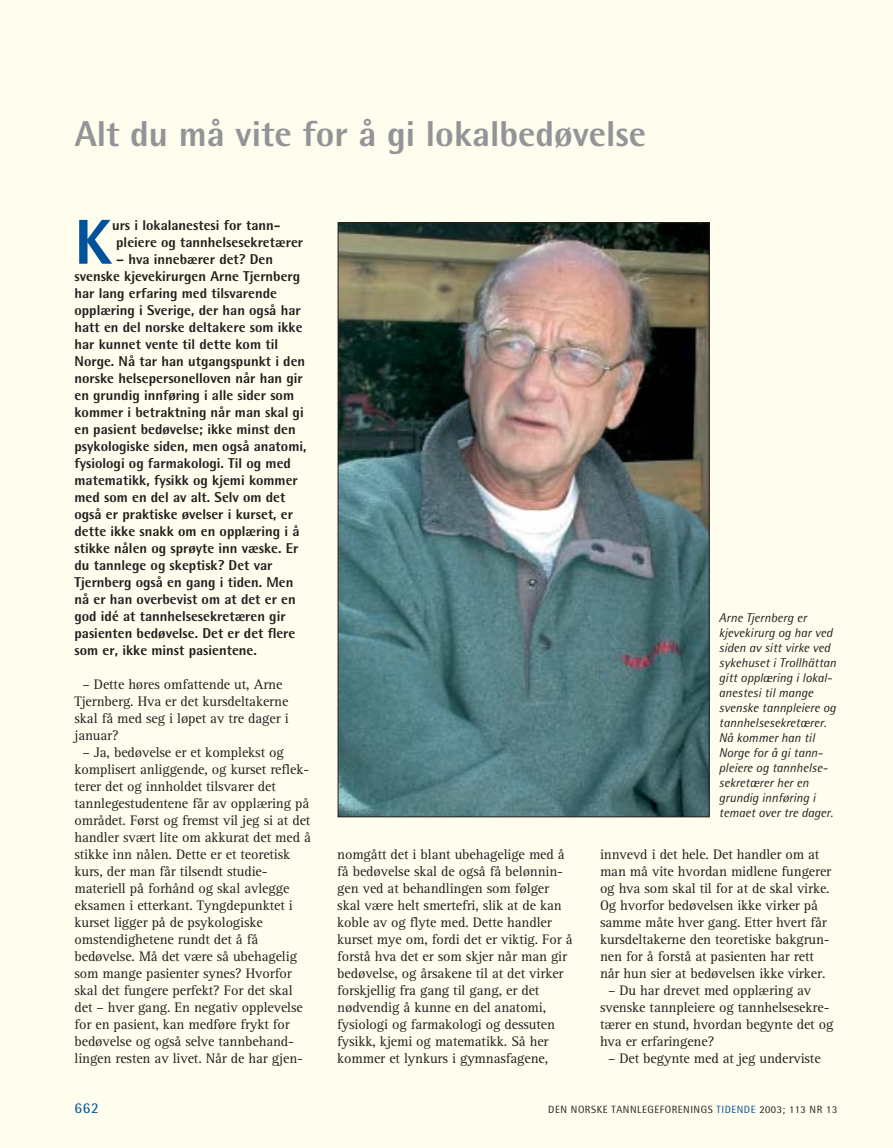
<style>
.page{position:relative;width:893px;height:1148px;background:#fff}
.page>*{position:absolute;margin:0;border:0;box-sizing:border-box;transform-origin:0 0}
.t1{font:800 63.45px "Rotis Semi Sans";color:#00529b}
.t2{font:800 36px "Rotis Semi Sans";color:#939497}
.t3{font:15px "Rotis Semi Sans";color:#00529b}
.t4{font:14.25px/17px "Rotis Serif";letter-spacing:-.01em;color:#231f1f}
.t5{font:800 14.25px/17px "Rotis Semi Sans";color:#231f1f}
.t6{font:italic 12.75px/15px "Rotis Semi Sans";color:#231f1f}
.t7{font:10.5px "Rotis Semi Sans";letter-spacing:.05em;color:#231f1f}
.s1{color:#00529b}
</style>
<div class="page">
<div style="left:0;top:0;width:892px;height:1147px;background:#fffded"></div>
<img style="left:340px;top:224px;width:367px;height:591px">
<h2 class="t2" style="left:75px;top:121px;width:573px">Alt du må vite for å gi lokalbedøvelse</h2>
<h1 class="t1" style="left:74px;top:220px;width:39px">K</h1>
<p class="t5" style="left:112px;top:218px;width:193px">urs i lokalanestesi for tann&shy;pleiere og tannhelsesekretærer</p>
<p class="t5" style="left:74px;top:252px;width:233px;text-indent:42px">– hva innebærer det? Den svenske kjevekirurgen Arne Tjernberg har lang erfaring med tilsvarende opplæring i Sverige, der han også har hatt en del norske deltakere som ikke har kunnet vente til dette kom til Norge. Nå tar han utgangspunkt i den norske helsepersonelloven når han gir en grundig innføring i alle sider som kommer i betraktning når man skal gi en pasient bedøvelse; ikke minst den psykologiske siden, men også anatomi, fysiologi og farmakologi. Til og med matematikk, fysikk og kjemi kommer med som en del av alt. Selv om det også er praktiske øvelser i kurset, er dette ikke snakk om en opplæring i å stikke nålen og sprøyte inn væske. Er du tannlege og skeptisk? Det var Tjernberg også en gang i tiden. Men nå er han overbevist om at det er en god idé at tannhelsesekretæren gir pasienten bedøvelse. Det er det flere som er, ikke minst pasientene.</p>
<p class="t4" style="left:74px;top:677px;width:216px;text-indent:8px">– Dette høres omfattende ut, Arne<br>Tjernberg. Hva er det kursdeltakerne skal få med seg i løpet av tre dager i januar?</p>
<p class="t4" style="left:74px;top:745px;width:238px;text-indent:8px">– Ja, bedøvelse er et komplekst og komplisert anliggende, og kurset reflek&shy;terer det og innholdet tilsvarer det tannlegestudentene får av opplæring på området. Først og fremst vil jeg si at det handler svært lite om akkurat det med å stikke inn nålen. Dette er et teoretisk kurs, der man får tilsendt studie&shy;materiell på forhånd og skal avlegge eksamen i etterkant. Tyngdepunktet i kurset ligger på de psykologiske omstendighetene rundt det å få bedøvelse. Må det være så ubehagelig som mange pasienter synes? Hvorfor skal det fungere perfekt? For det skal det – hver gang. En negativ opplevelse for en pasient, kan medføre frykt for bedøvelse og også selve tannbehand&shy;lingen resten av livet. Når de har gjen-</p>
<p class="t6" style="left:718px;top:612px;width:119px">Arne Tjernberg er kjevekirurg og har ved siden av sitt virke ved sykehuset i Trollhättan gitt opplæring i lokal&shy;anestesi til mange svenske tannpleiere og tannhelsesekretærer.<br>Nå kommer han til<br>Norge for å gi tann&shy;pleiere og tannhelse&shy;sekretærer her en grundig innføring i temaet over tre dager.</p>
<p class="t4" style="left:337px;top:847px;width:237px">nomgått det i blant ubehagelige med å få bedøvelse skal de også få belønnin&shy;gen ved at behandlingen som følger skal være helt smertefri, slik at de kan koble av og flyte med. Dette handler kurset mye om, fordi det er viktig. For å forstå hva det er som skjer når man gir bedøvelse, og årsakene til at det virker forskjellig fra gang til gang, er det nødvendig å kunne en del anatomi, fysiologi og farmakologi og dessuten fysikk, kjemi og matematikk. Så her kommer et lynkurs i gymnasfagene,</p>
<p class="t4" style="left:600px;top:847px;width:233px">innvevd i det hele. Det handler om at man må vite hvordan midlene fungerer og hva som skal til for at de skal virke.<br>Og hvorfor bedøvelsen ikke virker på samme måte hver gang. Etter hvert får kursdeltakerne den teoretiske bakgrun&shy;nen for å forstå at pasienten har rett når hun sier at bedøvelsen ikke virker.</p>
<p class="t4" style="left:600px;top:983px;width:235px;text-indent:8px">– Du har drevet med opplæring av svenske tannpleiere og tannhelsesekre&shy;tærer en stund, hvordan begynte det og hva er erfaringene?</p>
<p class="t4" style="left:608px;top:1051px;width:214px">– Det begynte med at jeg underviste</p>
<p class="t3" style="left:74px;top:1102px;width:26px">662</p>
<p class="t7" style="left:548px;top:1105px;width:290px">DEN NORSKE TANNLEGEFORENINGS <span class="s1">TIDENDE</span> 2003; 113 NR 13</p>
</div>
